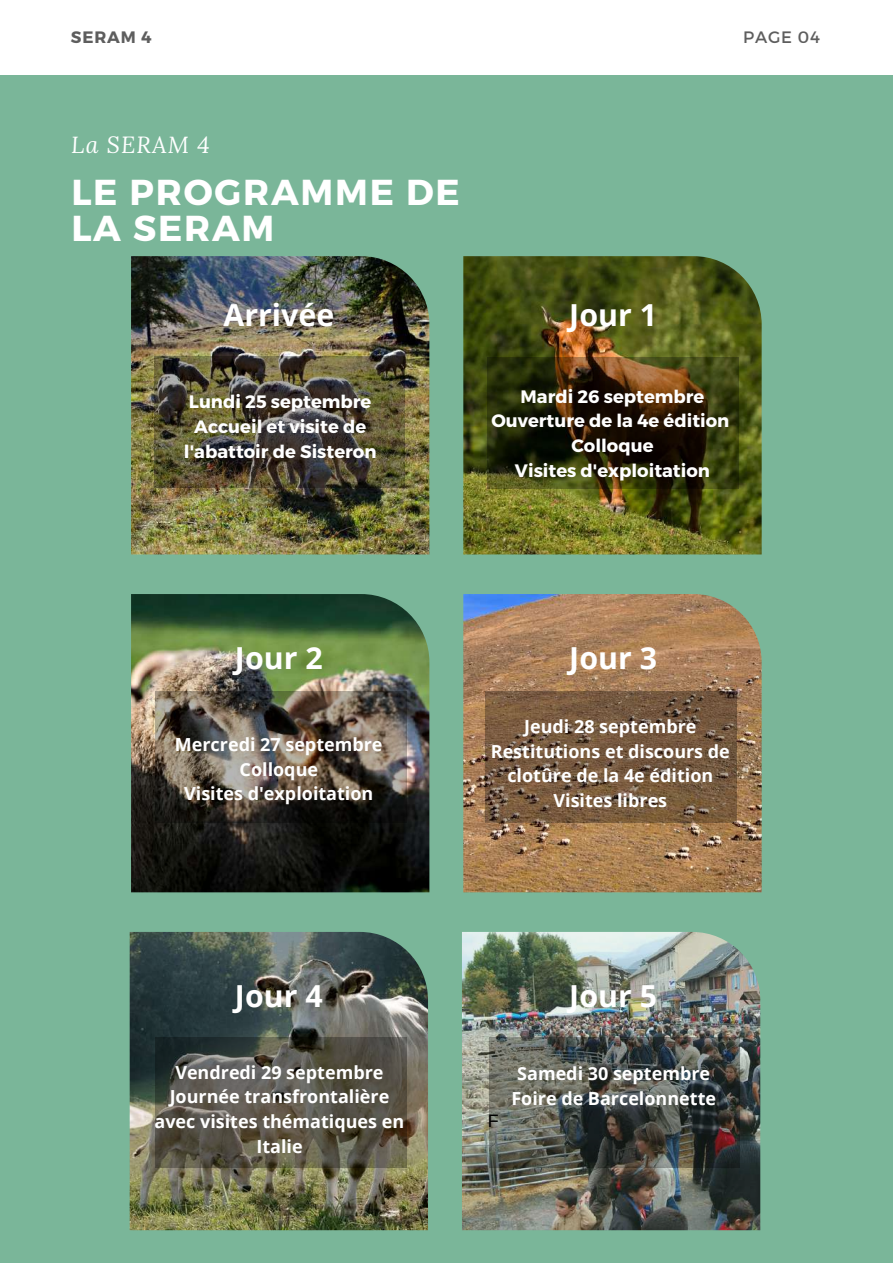
<style>
.page{position:relative;width:893px;height:1264px;background:#fff}
.page>*{position:absolute;margin:0;border:0;box-sizing:border-box;transform-origin:0 0}
.t1{font:700 36px/36px "Montserrat";letter-spacing:.05em;color:#fff}
.t2{font:700 30.3px "Open Sans";color:#fff}
.t3{font:italic 23.1px "Lora";letter-spacing:.05em;color:#fff}
.t4{font:700 18px/24.8px "Open Sans";color:#fff;text-align:center}
.t5{font:700 18px/24.8px "Montserrat";color:#fff;text-align:center}
.t6{font:18px "Arimo";color:#000}
.t7{font:700 16.5px "Montserrat";letter-spacing:.05em;color:#5e5e5e}
.t8{font:16.5px "Montserrat";letter-spacing:.05em;color:#5e5e5e}
</style>
<div class="page">
<div style="left:0;top:0;width:892px;height:1262px;background:#7ab699"></div>
<div style="left:0;top:0;width:892px;height:74px;background:#fff"></div>
<img style="left:130px;top:932px;width:298px;height:298px">
<img style="left:462px;top:932px;width:298px;height:298px">
<img style="left:131px;top:256px;width:298px;height:298px">
<img style="left:463px;top:256px;width:298px;height:298px">
<img style="left:131px;top:594px;width:298px;height:298px">
<img style="left:463px;top:594px;width:298px;height:298px">
<img style="left:154px;top:356px;width:251px;height:131px">
<svg style="left:487px;top:357px;width:251px;height:131px;background:#31290b"></svg>
<img style="left:155px;top:691px;width:251px;height:131px">
<svg style="left:485px;top:691px;width:251px;height:131px;background:#74583f"></svg>
<svg style="left:155px;top:1036px;width:251px;height:131px;background:#555247"></svg>
<svg style="left:489px;top:1036px;width:250px;height:131px;background:#4d4f4b"></svg>
<p class="t7" style="left:71px;top:27px;width:82px">SERAM 4</p>
<p class="t8" style="left:743px;top:27px;width:79px">PAGE 04</p>
<p class="t3" style="left:71px;top:129px;width:140px">La SERAM 4</p>
<h1 class="t1" style="left:71px;top:172px;width:390px">LE PROGRAMME DE<br>LA SERAM</h1>
<h2 class="t2" style="left:223px;top:293px;width:112px">Arrivée</h2>
<h2 class="t2" style="left:569px;top:293px;width:89px">Jour 1</h2>
<p class="t5" style="left:184px;top:388px;width:194px">Lundi 25 septembre<br>Accueil et visite de l'abattoir de Sisteron</p>
<p class="t5" style="left:491px;top:383px;width:239px">Mardi 26 septembre<br>Ouverture de la 4e édition<br>Colloque<br>Visites d'exploitation</p>
<h2 class="t2" style="left:235px;top:636px;width:89px">Jour 2</h2>
<h2 class="t2" style="left:569px;top:636px;width:89px">Jour 3</h2>
<p class="t4" style="left:175px;top:731px;width:209px">Mercredi 27 septembre<br>Colloque<br>Visites d'exploitation</p>
<h2 class="t2" style="left:235px;top:974px;width:89px">Jour 4</h2>
<p class="t4" style="left:154px;top:1059px;width:251px">Vendredi 29 septembre<br>Journée transfrontalière avec visites thématiques en<br>Italie</p>
<p class="t4" style="left:491px;top:713px;width:240px">Jeudi 28 septembre<br>Restitutions et discours de clotûre de la 4e édition<br>Visites libres</p>
<h2 class="t2" style="left:569px;top:974px;width:89px">Jour 5</h2>
<p class="t6" style="left:487px;top:1110px;width:12px">F</p>
<p class="t4" style="left:511px;top:1060px;width:206px">Samedi 30 septembre<br>Foire de Barcelonnette</p>
</div>
